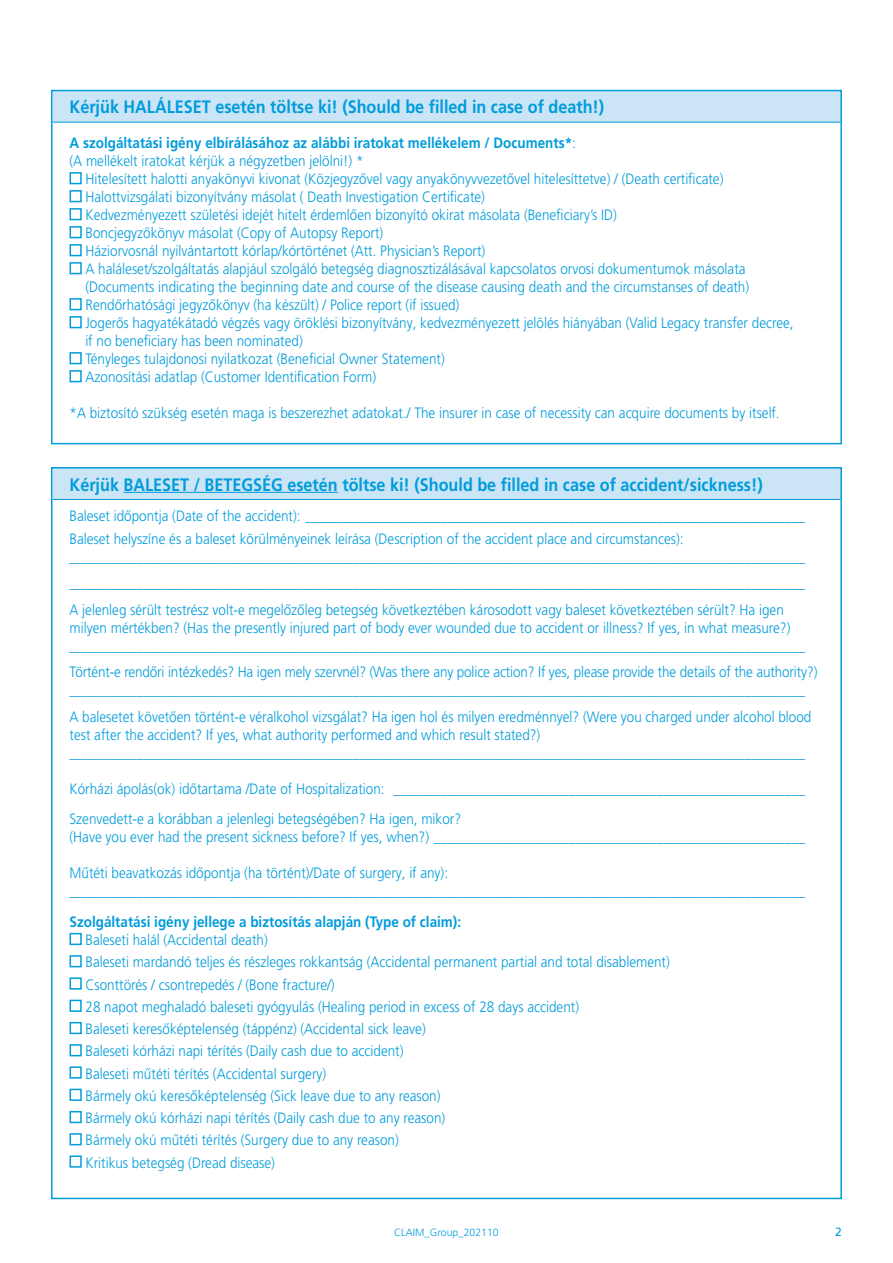
<style>
.page{position:relative;width:893px;height:1263px;background:#fff}
.page>*{position:absolute;margin:0;border:0;box-sizing:border-box;transform-origin:0 0}
.t1{font:700 18px "Frutiger LT Pro";color:#009cdc;scale:.9 1}
.t2{font:300 15px/18px "Frutiger LT Pro";color:#009cdc;scale:.9 1}
.t3{font:700 15px/18px "Frutiger LT Pro";color:#009cdc;scale:.9 1}
.t4{font:12px "Frutiger LT Pro";color:#009cdc}
.t5{font:300 10.5px "Frutiger LT Pro";color:#009cdc}
.s1{font-weight:300}
</style>
<div class="page">
<div style="left:53px;top:468px;width:787px;height:31px;background:#cce5f6"></div>
<hr style="left:53px;top:499px;width:787px;height:1px;background:#009cdc">
<hr style="left:124px;top:492px;width:214px;height:1px;background:#009cdc">
<div style="left:70px;top:933px;width:12px;height:12px;background:#fff;border:2px solid #009cdc"></div>
<div style="left:70px;top:955px;width:12px;height:12px;background:#fff;border:2px solid #009cdc"></div>
<div style="left:70px;top:977px;width:12px;height:13px;background:#fff;border:2px solid #009cdc"></div>
<div style="left:70px;top:1000px;width:12px;height:12px;background:#fff;border:2px solid #009cdc"></div>
<div style="left:70px;top:1022px;width:12px;height:12px;background:#fff;border:2px solid #009cdc"></div>
<div style="left:70px;top:1044px;width:12px;height:12px;background:#fff;border:2px solid #009cdc"></div>
<div style="left:70px;top:1066px;width:12px;height:13px;background:#fff;border:2px solid #009cdc"></div>
<div style="left:70px;top:1089px;width:12px;height:12px;background:#fff;border:2px solid #009cdc"></div>
<div style="left:70px;top:1111px;width:12px;height:12px;background:#fff;border:2px solid #009cdc"></div>
<div style="left:70px;top:1133px;width:12px;height:12px;background:#fff;border:2px solid #009cdc"></div>
<div style="left:70px;top:1155px;width:12px;height:13px;background:#fff;border:2px solid #009cdc"></div>
<div style="left:53px;top:91px;width:787px;height:31px;background:#cce5f6"></div>
<hr style="left:53px;top:122px;width:787px;height:1px;background:#009cdc">
<div style="left:70px;top:172px;width:12px;height:12px;background:#fff;border:2px solid #009cdc"></div>
<div style="left:70px;top:190px;width:12px;height:12px;background:#fff;border:2px solid #009cdc"></div>
<div style="left:70px;top:208px;width:12px;height:12px;background:#fff;border:2px solid #009cdc"></div>
<div style="left:70px;top:226px;width:12px;height:12px;background:#fff;border:2px solid #009cdc"></div>
<div style="left:70px;top:244px;width:12px;height:12px;background:#fff;border:2px solid #009cdc"></div>
<div style="left:70px;top:262px;width:12px;height:12px;background:#fff;border:2px solid #009cdc"></div>
<div style="left:70px;top:298px;width:12px;height:12px;background:#fff;border:2px solid #009cdc"></div>
<div style="left:70px;top:316px;width:12px;height:12px;background:#fff;border:2px solid #009cdc"></div>
<div style="left:70px;top:352px;width:12px;height:12px;background:#fff;border:2px solid #009cdc"></div>
<div style="left:70px;top:370px;width:12px;height:12px;background:#fff;border:2px solid #009cdc"></div>
<div style="left:51px;top:90px;width:791px;height:354px;border:2px solid #009cdc"></div>
<p class="t1" style="left:70px;top:96px;width:596px">Kérjük HALÁLESET esetén töltse ki! (Should be filled in case of death!)</p>
<p class="t3" style="left:70px;top:134px;width:564px">A szolgáltatási igény elbírálásához az alábbi iratokat mellékelem / Documents*<span class="s1">: (A mellékelt iratokat kérjük a négyzetben jelölni!) *</span></p>
<p class="t2" style="left:85px;top:170px;width:788px">Hitelesített halotti anyakönyvi kivonat (Közjegyzővel vagy anyakönyvvezetővel hitelesíttetve) / (Death certificate)<br>Halottvizsgálati bizonyítvány másolat ( Death Investigation Certificate)<br>Kedvezményezett születési idejét hitelt érdemlően bizonyító okirat másolata (Beneficiary’s ID)<br>Boncjegyzőkönyv másolat (Copy of Autopsy Report)<br>Háziorvosnál nyilvántartott kórlap/kórtörténet (Att. Physician’s Report)<br>A haláleset/szolgáltatás alapjául szolgáló betegség diagnosztizálásával kapcsolatos orvosi dokumentumok másolata (Documents indicating the beginning date and course of the disease causing death and the circumstanses of death)<br>Rendőrhatósági jegyzőkönyv (ha készült) / Police report (if issued)<br>Jogerős hagyatékátadó végzés vagy öröklési bizonyítvány, kedvezményezett jelölés hiányában (Valid Legacy transfer decree, if no beneficiary has been nominated)<br>Tényleges tulajdonosi nyilatkozat (Beneficial Owner Statement)<br>Azonosítási adatlap (Customer Identification Form)</p>
<p class="t2" style="left:70px;top:404px;width:790px">*A biztosító szükség esetén maga is beszerezhet adatokat./ The insurer in case of necessity can acquire documents by itself.</p>
<p class="t1" style="left:70px;top:474px;width:772px">Kérjük BALESET / BETEGSÉG esetén töltse ki! (Should be filled in case of accident/sickness!)</p>
<p class="t2" style="left:70px;top:505px;width:819px;line-height:22.2px">Baleset időpontja (Date of the accident): __________________________________________________________________________<br>Baleset helyszíne és a baleset körülményeinek leírása (Description of the accident place and circumstances):</p>
<p class="t2" style="left:70px;top:543px;width:819px;line-height:26.5px;text-align:justify">_____________________________________________________________________________________________________________ _____________________________________________________________________________________________________________ A jelenleg sérült testrész volt-e megelőzőleg betegség következtében károsodott vagy baleset következtében sérült? Ha igen</p>
<p class="t2" style="left:70px;top:618px;width:819px">milyen mértékben? (Has the presently injured part of body ever wounded due to accident or illness? If yes, in what measure?) _____________________________________________________________________________________________________________</p>
<p class="t2" style="left:70px;top:663px;width:832px">Történt-e rendőri intézkedés? Ha igen mely szervnél? (Was there any police action? If yes, please provide the details of the authority?) _____________________________________________________________________________________________________________</p>
<p class="t2" style="left:70px;top:707px;width:826px">A balesetet követően történt-e véralkohol vizsgálat? Ha igen hol és milyen eredménnyel? (Were you charged under alcohol blood test after the accident? If yes, what authority performed and which result stated?) _____________________________________________________________________________________________________________</p>
<p class="t2" style="left:70px;top:773px;width:819px;line-height:30.8px">Kórházi ápolás(ok) időtartama /Date of Hospitalization: _____________________________________________________________<br>Szenvedett-e a korábban a jelenlegi betegségében? Ha igen, mikor?</p>
<p class="t2" style="left:70px;top:828px;width:819px">(Have you ever had the present sickness before? If yes, when?) _______________________________________________________</p>
<p class="t2" style="left:70px;top:864px;width:819px">Műtéti beavatkozás időpontja (ha történt)/Date of surgery, if any): _____________________________________________________________________________________________________________</p>
<p class="t3" style="left:70px;top:913px;width:437px">Szolgáltatási igény jellege a biztosítás alapján (Type of claim):</p>
<p class="t2" style="left:85px;top:929px;width:651px;line-height:22.2px">Baleseti halál (Accidental death)<br>Baleseti mardandó teljes és részleges rokkantság (Accidental permanent partial and total disablement)<br>Csonttörés / csontrepedés / (Bone fracture/)<br>28 napot meghaladó baleseti gyógyulás (Healing period in excess of 28 days accident)<br>Baleseti keresőképtelenség (táppénz) (Accidental sick leave)<br>Baleseti kórházi napi térítés (Daily cash due to accident)<br>Baleseti műtéti térítés (Accidental surgery)<br>Bármely okú keresőképtelenség (Sick leave due to any reason)<br>Bármely okú kórházi napi térítés (Daily cash due to any reason)<br>Bármely okú műtéti térítés (Surgery due to any reason)<br>Kritikus betegség (Dread disease)</p>
<p class="t5" style="left:394px;top:1226px;width:106px">CLAIM_Group_202110</p>
<p class="t4" style="left:835px;top:1224px;width:8px">2</p>
</div>
